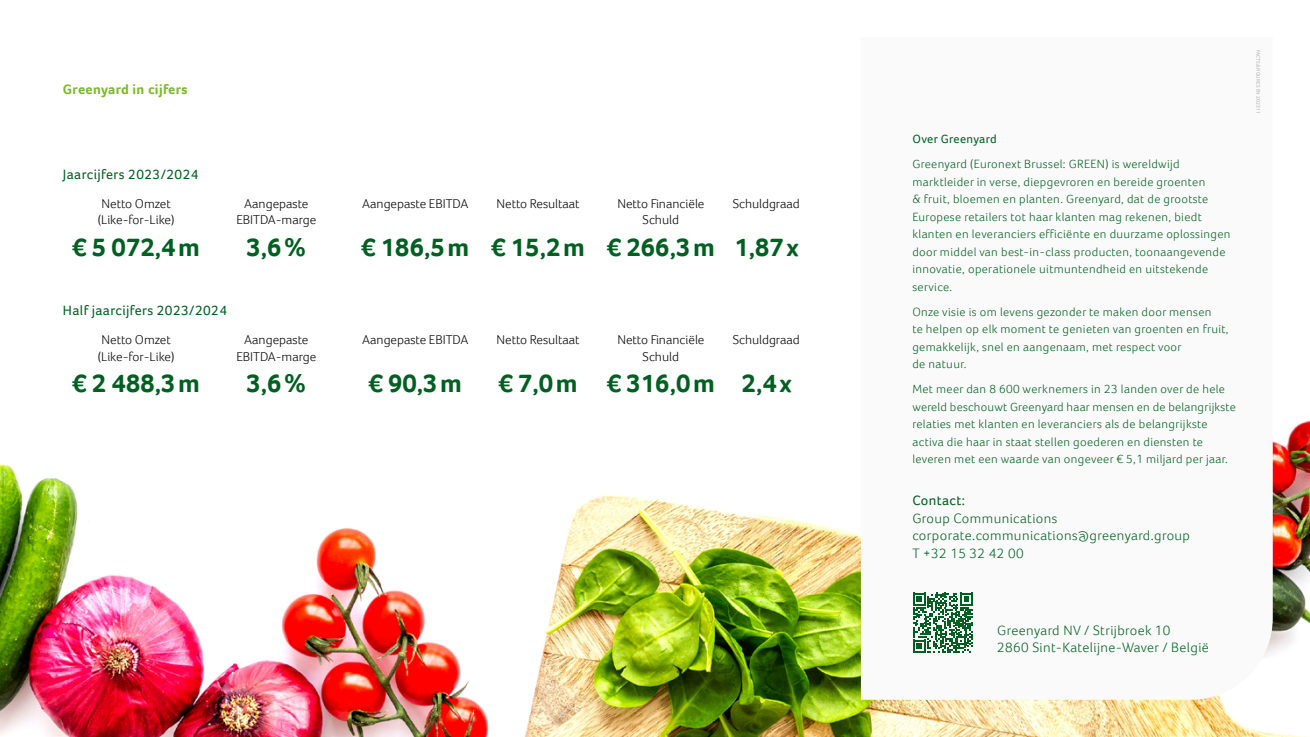
<style>
.page{position:relative;width:1310px;height:737px;background:#fff}
.page>*{position:absolute;margin:0;border:0;box-sizing:border-box;transform-origin:0 0}
.t1{font:700 26.25px "Foco";color:#005f21}
.t2{font:300 14px/17.5px "Foco";letter-spacing:.03em;color:#005f21}
.t3{font:14px "Foco";letter-spacing:.03em;color:#005f21}
.t4{font:700 14px "Foco";letter-spacing:.025em;color:#7ab929}
.t5{font:300 13.12px/16.4px "Foco";color:#000;text-align:center}
.t6{font:300 12.25px/17.5px "Foco";letter-spacing:.03em;color:#005f21}
.t7{font:12.25px "Foco";letter-spacing:.03em;color:#005f21}
.t8{font:5.25px "Foco";letter-spacing:.025em;color:#b3b2b2}
</style>
<div class="page">
<img style="left:0;top:420px;width:1310px;height:317px">
<svg style="left:861px;top:420px;width:411px;height:279px"></svg>
<svg style="left:913px;top:592px;width:59px;height:60px"></svg>
<p class="t4" style="left:63px;top:80px;width:126px">Greenyard in cijfers</p>
<p class="t3" style="left:63px;top:166px;width:137px">Jaarcijfers 2023/2024</p>
<p class="t5" style="left:98px;top:195px;width:78px;text-align:left">Netto Omzet (Like-for-Like)</p>
<h1 class="t1" style="left:72px;top:229px;width:129px">€ 5 072,4 m</h1>
<p class="t5" style="left:236px;top:195px;width:81px">Aangepaste<br>EBITDA-marge</p>
<h1 class="t1" style="left:246px;top:229px;width:61px">3,6 %</h1>
<p class="t3" style="left:63px;top:302px;width:166px">Half jaarcijfers 2023/2024</p>
<p class="t5" style="left:98px;top:331px;width:78px;text-align:left">Netto Omzet (Like-for-Like)</p>
<h1 class="t1" style="left:72px;top:366px;width:129px">€ 2 488,3 m</h1>
<p class="t5" style="left:236px;top:331px;width:81px">Aangepaste<br>EBITDA-marge</p>
<h1 class="t1" style="left:246px;top:366px;width:61px">3,6 %</h1>
<p class="t5" style="left:362px;top:195px;width:108px">Aangepaste EBITDA</p>
<h1 class="t1" style="left:361px;top:229px;width:110px">€ 186,5 m</h1>
<p class="t5" style="left:496px;top:195px;width:85px">Netto Resultaat</p>
<h1 class="t1" style="left:491px;top:229px;width:95px">€ 15,2 m</h1>
<p class="t5" style="left:617px;top:195px;width:88px">Netto Financiële<br>Schuld</p>
<h1 class="t1" style="left:607px;top:229px;width:110px">€ 266,3 m</h1>
<p class="t5" style="left:733px;top:195px;width:68px">Schuldgraad</p>
<h1 class="t1" style="left:734px;top:229px;width:66px">1,87 x</h1>
<p class="t5" style="left:362px;top:331px;width:108px">Aangepaste EBITDA</p>
<h1 class="t1" style="left:368px;top:366px;width:95px">€ 90,3 m</h1>
<p class="t5" style="left:496px;top:331px;width:85px">Netto Resultaat</p>
<h1 class="t1" style="left:498px;top:366px;width:81px">€ 7,0 m</h1>
<p class="t5" style="left:617px;top:331px;width:88px">Netto Financiële<br>Schuld</p>
<h1 class="t1" style="left:607px;top:366px;width:110px">€ 316,0 m</h1>
<p class="t5" style="left:733px;top:331px;width:68px">Schuldgraad</p>
<h1 class="t1" style="left:741px;top:366px;width:52px">2,4 x</h1>
<p class="t7" style="left:912px;top:132px;width:86px">Over Greenyard</p>
<p class="t6" style="left:912px;top:155px;width:320px">Greenyard (Euronext Brussel: GREEN) is wereldwijd marktleider in verse, diepgevroren en bereide groenten<br>&amp; fruit, bloemen en planten. Greenyard, dat de grootste Europese retailers tot haar klanten mag rekenen, biedt klanten en leveranciers efficiënte en duurzame oplossingen door middel van best-in-class producten, toonaangevende innovatie, operationele uitmuntendheid en uitstekende service.</p>
<p class="t6" style="left:912px;top:303px;width:318px">Onze visie is om levens gezonder te maken door mensen<br>te helpen op elk moment te genieten van groenten en fruit, gemakkelijk, snel en aangenaam, met respect voor<br>de natuur.</p>
<p class="t6" style="left:912px;top:380px;width:325px">Met meer dan 8 600 werknemers in 23 landen over de hele wereld beschouwt Greenyard haar mensen en de belangrijkste relaties met klanten en leveranciers als de belangrijkste activa die haar in staat stellen goederen en diensten te leveren met een waarde van ongeveer € 5,1 miljard per jaar.</p>
<p class="t3" style="left:912px;top:492px;width:54px">Contact:</p>
<p class="t2" style="left:912px;top:509px;width:279px">Group Communications corporate.communications@greenyard.group<br>T +32 15 32 42 00</p>
<p class="t8" style="left:1261px;top:50px;width:66px;rotate:90deg">FACTS&amp;FIGURES EN 202311</p>
<p class="t2" style="left:997px;top:621px;width:213px">Greenyard NV / Strijbroek 10<br>2860 Sint-Katelijne-Waver / België</p>
</div>
